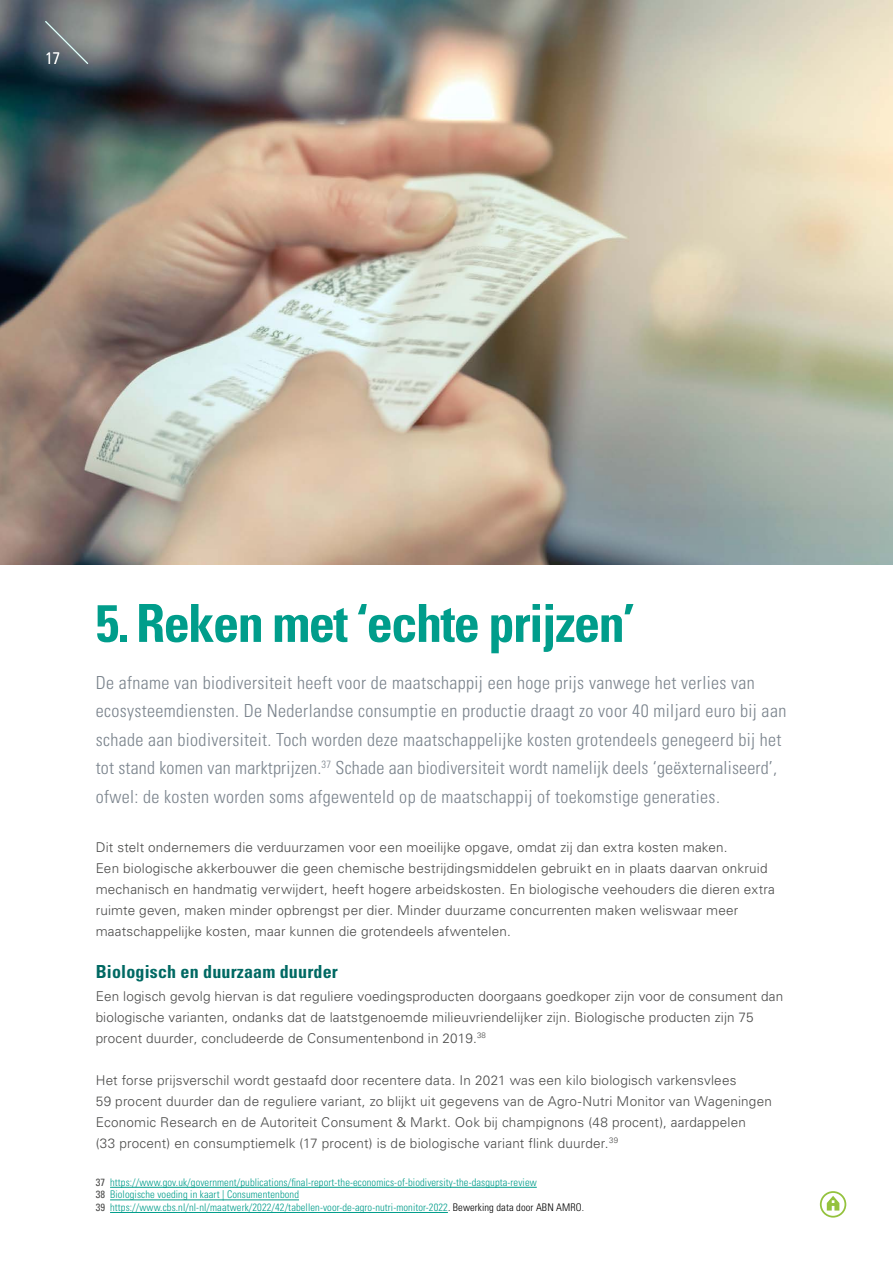
<style>
.page{position:relative;width:893px;height:1263px;background:#fff}
.page>*{position:absolute;margin:0;border:0;box-sizing:border-box;transform-origin:0 0}
.t1{font:700 condensed 52.5px "Univers LT Std";letter-spacing:-.03em;color:#009d8b}
.t2{font:300 condensed 18px/28.5px "Univers LT Std";letter-spacing:.02em;color:#7a838c}
.t3{font:700 condensed 18px "Univers LT Std";letter-spacing:.01em;color:#006963}
.t4{font:300 condensed 16.5px "Univers LT Std";color:#fff}
.t5{font:300 13.5px/21px "Univers LT Std";letter-spacing:.015em;color:#4a4a49}
.t6{font:300 condensed 10.5px/12.6px "Univers LT Std";letter-spacing:.01em;color:#009d8b}
.s1{font-weight:400;color:#4a4a49}
.s2{color:#000}
</style>
<div class="page">
<img style="left:0;top:0;width:893px;height:565px">
<svg style="left:44px;top:20px;width:45px;height:45px;background:#747c7f"></svg>
<svg style="left:827px;top:1196px;width:12px;height:14px"></svg>
<div style="left:820px;top:1191px;width:26px;height:26px;border:2px solid #94c23d;border-radius:50%"></div>
<hr style="left:110px;top:1212px;width:338px;height:1px;background:#009d8b">
<hr style="left:110px;top:1199px;width:189px;height:1px;background:#009d8b">
<hr style="left:110px;top:1187px;width:427px;height:1px;background:#009d8b">
<p class="t4" style="left:45px;top:48px;width:16px">17</p>
<h1 class="t1" style="left:96px;top:591px;width:541px">5. Reken met ‘echte prijzen’</h1>
<p class="t2" style="left:96px;top:668px;width:692px">De afname van biodiversiteit heeft voor de maatschappij een hoge prijs vanwege het verlies van ecosysteemdiensten. De Nederlandse consumptie en productie draagt zo voor 40 miljard euro bij aan schade aan biodiversiteit. Toch worden deze maatschappelijke kosten grotendeels genegeerd bij het tot stand komen van marktprijzen.<sup>37</sup> Schade aan biodiversiteit wordt namelijk deels ‘geëxternaliseerd’, ofwel: de kosten worden soms afgewenteld op de maatschappij of toekomstige generaties.</p>
<p class="t5" style="left:96px;top:837px;width:681px">Dit stelt ondernemers die verduurzamen voor een moeilijke opgave, omdat zij dan extra kosten maken.<br>Een biologische akkerbouwer die geen chemische bestrijdingsmiddelen gebruikt en in plaats daarvan onkruid mechanisch en handmatig verwijdert, heeft hogere arbeidskosten. En biologische veehouders die dieren extra ruimte geven, maken minder opbrengst per dier. Minder duurzame concurrenten maken weliswaar meer maatschappelijke kosten, maar kunnen die grotendeels afwentelen.</p>
<h2 class="t3" style="left:96px;top:961px;width:244px">Biologisch en duurzaam duurder</h2>
<p class="t5" style="left:96px;top:986px;width:689px">Een logisch gevolg hiervan is dat reguliere voedingsproducten doorgaans goedkoper zijn voor de consument dan biologische varianten, ondanks dat de laatstgenoemde milieuvriendelijker zijn. Biologische producten zijn 75 procent duurder, concludeerde de Consumentenbond in 2019.<sup>38</sup></p>
<p class="t5" style="left:96px;top:1070px;width:678px">Het forse prijsverschil wordt gestaafd door recentere data. In 2021 was een kilo biologisch varkensvlees<br>59 procent duurder dan de reguliere variant, zo blijkt uit gegevens van de Agro-Nutri Monitor van Wageningen Economic Research en de Autoriteit Consument &amp; Markt. Ook bij champignons (48 procent), aardappelen<br>(33 procent) en consumptiemelk (17 procent) is de biologische variant flink duurder.<sup>39</sup></p>
<p class="t6" style="left:96px;top:1175px;width:490px"><span class="s1">37</span> https://www.gov.uk/government/publications/final-report-the-economics-of-biodiversity-the-dasgupta-review<br><span class="s1">38</span> Biologische voeding in kaart | Consumentenbond<br><span class="s1">39</span> https://www.cbs.nl/nl-nl/maatwerk/2022/42/tabellen-voor-de-agro-nutri-monitor-2022<span class="s2">. Bewerking data door ABN AMRO.</span></p>
</div>
